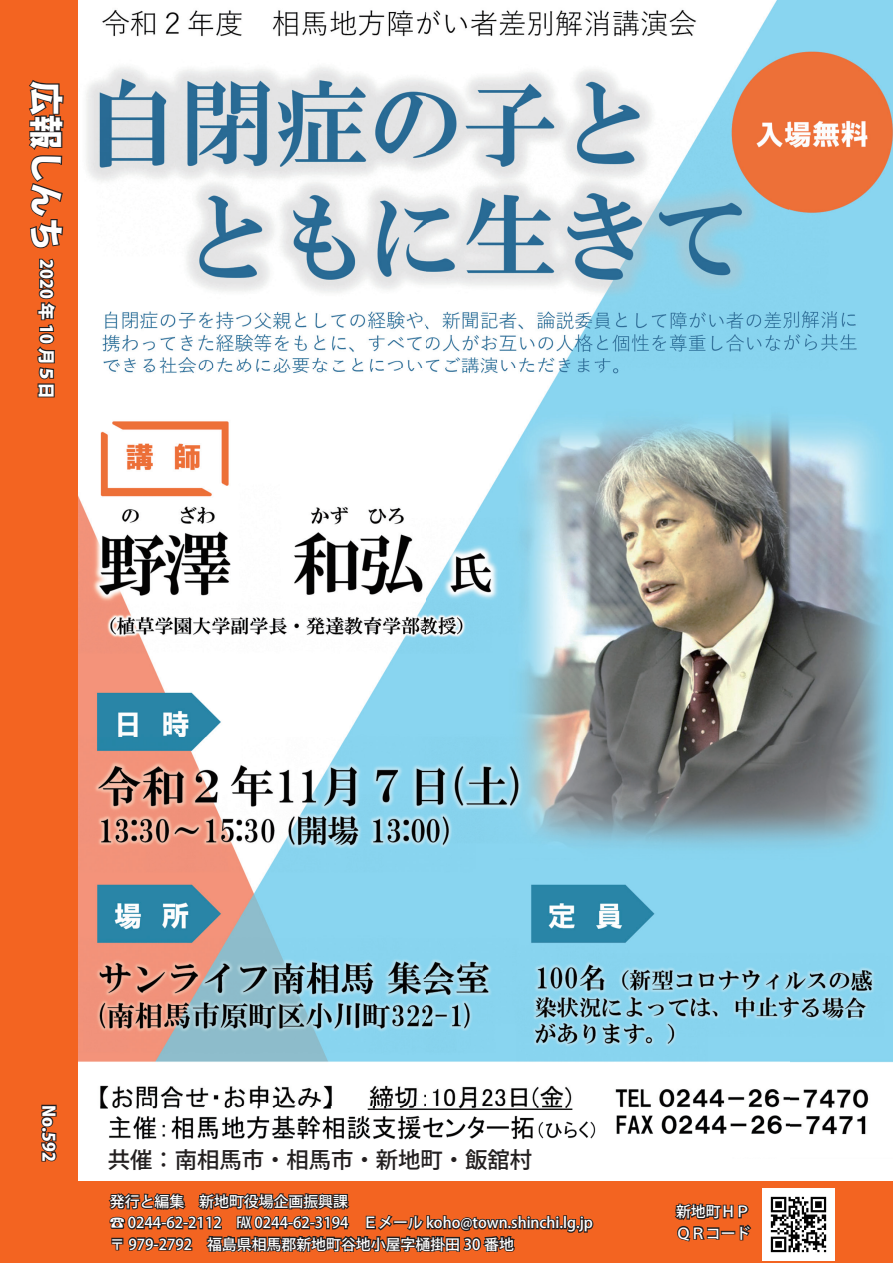
<style>
.page{position:relative;width:893px;height:1263px;background:#fff}
.page>*{position:absolute;margin:0;border:0;box-sizing:border-box;transform-origin:0 0}
.t1{font:800 34.05px "Koz Go Pro";color:#fff}
.t2{font:500 22.35px "Koz Go Pro";color:#231f20}
.t3{font:800 16.95px "Koz Go Pro";color:#fff}
.t4{font:500 14.85px/21.3px "Koz Go Pro";color:#fff}
</style>
<div class="page">
<img style="left:78px;top:0;width:815px;height:1140px">
<div style="left:77px;top:1182px;width:816px;height:81px;background:#f36421"></div>
<div style="left:0;top:0;width:78px;height:1263px;background:#f36421"></div>
<svg style="left:28px;top:80px;width:36px;height:169px"></svg>
<svg style="left:37px;top:258px;width:19px;height:140px"></svg>
<svg style="left:41px;top:1104px;width:16px;height:58px"></svg>
<svg style="left:106px;top:1181px;width:488px;height:72px"></svg>
<svg style="left:674px;top:1203px;width:78px;height:39px"></svg>
<img style="left:762px;top:1188px;width:73px;height:72px">
<h1 class="t1" style="left:68px;top:81px;width:172px;rotate:90deg">広報しんち</h1>
<p class="t3" style="left:57px;top:259px;width:141px;rotate:90deg">2020 年 10 月５日</p>
<p class="t3" style="left:60px;top:1104px;width:58px;rotate:90deg">No.592</p>
<h2 class="t2" style="left:108px;top:1146px;width:426px">共催：南相馬市・相馬市・新地町・飯舘村</h2>
<p class="t4" style="left:110px;top:1192px;width:484px">発行と編集　新地町役場企画振興課<br>☎ 0244-62-2112　℻ 0244-62-3194　Ｅメール koho@town.shinchi l g. j p.〒 979-2792　福島県相馬郡新地町谷地小屋字樋掛田 30 番地</p>
<p class="t4" style="left:676px;top:1202px;width:76px">新地町ＨＰ<br>ＱＲコード</p>
</div>
